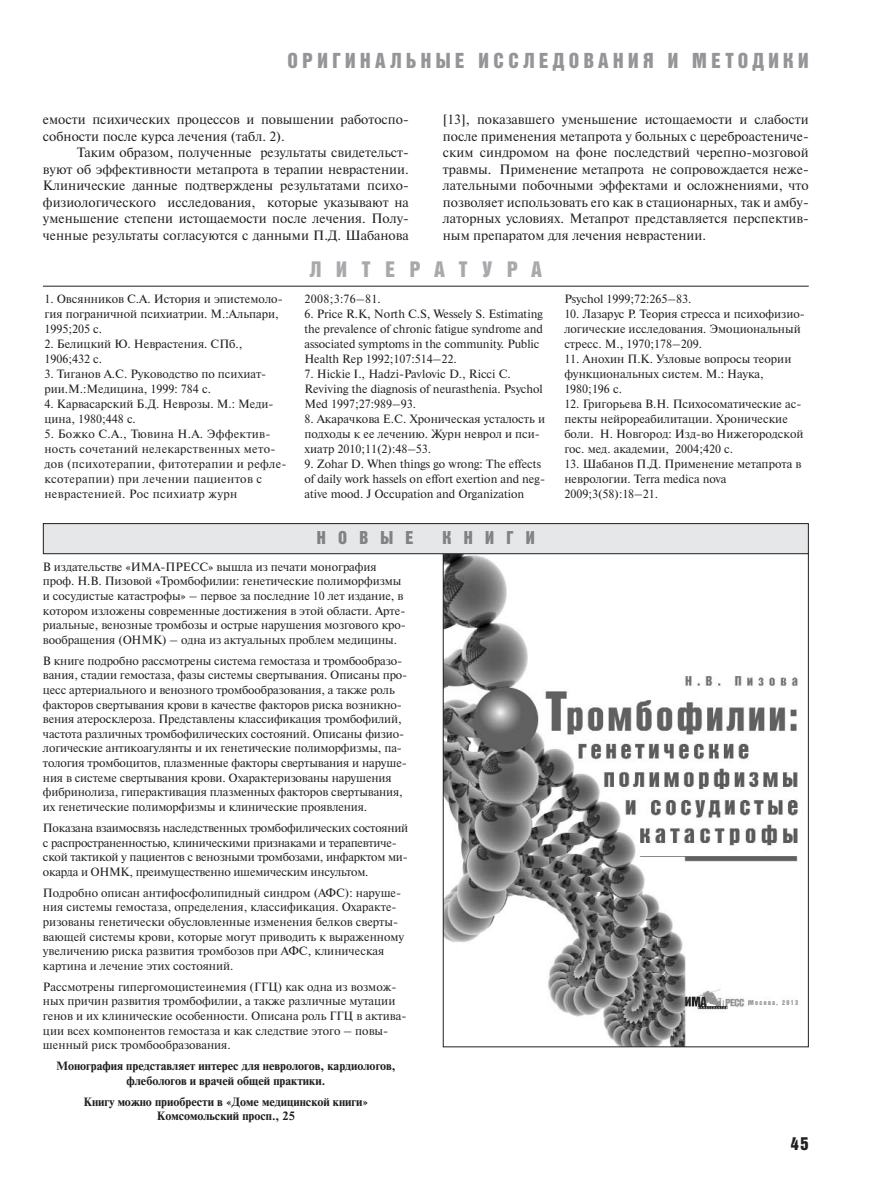
<style>
.page{position:relative;width:893px;height:1190px;background:#fff}
.page>*{position:absolute;margin:0;border:0;box-sizing:border-box;transform-origin:0 0}
.t1{font:21.75px "Bastion Kontrast";letter-spacing:.68em;color:#a7a9ac}
.t2{font:21px "Bastion Kontrast";letter-spacing:.21em;color:#939598}
.t3{font:18px "Bastion Kontrast";letter-spacing:.68em;color:#808285}
.t4{font:18px "Bastion Kontrast";color:#231f20}
.t5{font:13.5px/16.5px "Newton C";color:#231f20;text-align:justify}
.t6{font:12px/14.5px "Newton C";color:#231f20}
.t7{font:12px/14.5px "Newton C";letter-spacing:-.02em;color:#231f20}
.t8{font:12px/15px "Newton C";letter-spacing:.025em;color:#231f20}
.t9{font:700 12px/14.5px "Newton C";color:#231f20;text-align:center}
.t10{font:6.75px "Bastion Kontrast";letter-spacing:.19em;color:#939598}
</style>
<div class="page">
<hr style="left:43px;top:286px;width:765px;height:1px;background:#231f20">
<img style="left:445px;top:554px;width:361px;height:491px">
<div style="left:43px;top:523px;width:765px;height:30px;background:#e6e7e8"></div>
<div style="left:43px;top:523px;width:765px;height:31px;border:1px solid #231f20"></div>
<div style="left:749px;top:999px;width:53px;height:13px;background:#fff"></div>
<h2 class="t2" style="left:287px;top:53px;width:522px">ОРИГИНАЛЬНЫЕ ИССЛЕДОВАНИЯ И МЕТОДИКИ</h2>
<p class="t5" style="left:43px;top:112px;width:367px">емости психических процессов и повышении работоспо&shy;собности после курса лечения (табл. 2).</p>
<p class="t5" style="left:43px;top:145px;width:367px;text-indent:34px">Таким образом, полученные результаты свидетельст&shy;вуют об эффективности метапрота в терапии неврастении.<br>Клинические данные подтверждены результатами психо&shy;физиологического исследования, которые указывают на уменьшение степени истощаемости после лечения. Полу&shy;ченные результаты согласуются с данными П.Д. Шабанова</p>
<p class="t5" style="left:443px;top:112px;width:367px">[13], показавшего уменьшение истощаемости и слабости после применения метапрота у больных с цереброастениче&shy;ским синдромом на фоне последствий черепно-мозговой травмы. Применение метапрота не сопровождается неже&shy;лательными побочными эффектами и осложнениями, что позволяет использовать его как в стационарных, так и амбу&shy;латорных условиях. Метапрот представляется перспектив&shy;ным препаратом для лечения неврастении.</p>
<p class="t6" style="left:44px;top:293px;width:240px;line-height:15px">1. Овсянников С.А. История и эпистемоло&shy;гия пограничной психиатрии. М.:Альпари,<br>1995;205 с.</p>
<p class="t6" style="left:44px;top:338px;width:199px;line-height:15px">2. Белицкий Ю. Неврастения. СПб.,<br>1906;432 с.</p>
<p class="t6" style="left:44px;top:368px;width:223px;line-height:15px">3. Тиганов А.С. Руководство по психиат&shy;рии.М.:Медицина, 1999: 784 с.</p>
<p class="t6" style="left:44px;top:398px;width:231px;line-height:15px">4. Карвасарский Б.Д. Неврозы. М.: Меди&shy;цина, 1980;448 с.</p>
<p class="t8" style="left:44px;top:428px;width:243px">5. Божко С.А., Тювина Н.А. Эффектив&shy;ность сочетаний нелекарственных мето&shy;дов (психотерапии, фитотерапии и рефле&shy;ксотерапии) при лечении пациентов с неврастенией. Рос психиатр журн</p>
<h1 class="t1" style="left:309px;top:262px;width:234px">ЛИТЕРАТУРА</h1>
<p class="t6" style="left:304px;top:293px;width:78px">2008;3:76–81.</p>
<p class="t6" style="left:304px;top:308px;width:240px;line-height:15px">6. Price R.K, North C.S, Wessely S. Estimating the prevalence of chronic fatigue syndrome and associated symptoms in the community. Public Health Rep 1992;107:514–22.</p>
<p class="t6" style="left:304px;top:368px;width:240px;line-height:15px">7. Hickie I., Hadzi-Pavlovic D., Ricci C.<br>Reviving the diagnosis of neurasthenia. Psychol<br>Med 1997;27:989–93.</p>
<p class="t6" style="left:304px;top:413px;width:242px;line-height:15px">8. Акарачкова Е.С. Хроническая усталость и подходы к ее лечению. Журн неврол и пси&shy;хиатр 2010;11(2):48–53.</p>
<p class="t6" style="left:304px;top:458px;width:242px;line-height:15px">9. Zohar D. When things go wrong: The effects of daily work hassels on effort exertion and neg&shy;ative mood. J Occupation and Organization</p>
<h3 class="t3" style="left:317px;top:531px;width:98px">НОВЫЕ</h3>
<h3 class="t3" style="left:442px;top:531px;width:94px">КНИГИ</h3>
<p class="t6" style="left:43px;top:560px;width:364px">В издательстве «ИМА-ПРЕСС» вышла из печати монография проф. Н.В. Пизовой «Тромбофилии: генетические полиморфизмы и сосудистые катастрофы» – первое за последние 10 лет издание, в котором изложены современные достижения в этой области. Арте&shy;риальные, венозные тромбозы и острые нарушения мозгового кро&shy;вообращения (ОНМК) – одна из актуальных проблем медицины.</p>
<p class="t6" style="left:43px;top:654px;width:366px">В книге подробно рассмотрены система гемостаза и тромбообразо&shy;вания, стадии гемостаза, фазы системы свертывания. Описаны про&shy;цесс артериального и венозного тромбообразования, а также роль факторов свертывания крови в качестве факторов риска возникно&shy;вения атеросклероза. Представлены классификация тромбофилий, частота различных тромбофилических состояний. Описаны физио&shy;логические антикоагулянты и их генетические полиморфизмы, па&shy;тология тромбоцитов, плазменные факторы свертывания и наруше&shy;ния в системе свертывания крови. Охарактеризованы нарушения фибринолиза, гиперактивация плазменных факторов свертывания, их генетические полиморфизмы и клинические проявления.</p>
<p class="t7" style="left:43px;top:821px;width:367px">Показана взаимосвязь наследственных тромбофилических состояний с распространенностью, клиническими признаками и терапевтиче&shy;ской тактикой у пациентов с венозными тромбозами, инфарктом ми&shy;окарда и ОНМК, преимущественно ишемическим инсультом.</p>
<p class="t6" style="left:43px;top:886px;width:363px">Подробно описан антифосфолипидный синдром (АФС): наруше&shy;ния системы гемостаза, определения, классификация. Охаракте&shy;ризованы генетически обусловленные изменения белков сверты&shy;вающей системы крови, которые могут приводить к выраженному увеличению риска развития тромбозов при АФС, клиническая картина и лечение этих состояний.</p>
<p class="t6" style="left:43px;top:980px;width:365px">Рассмотрены гипергомоцистеинемия (ГГЦ) как одна из возмож&shy;ных причин развития тромбофилии, а также различные мутации генов и их клинические особенности. Описана роль ГГЦ в актива&shy;ции всех компонентов гемостаза и как следствие этого – повы&shy;шенный риск тромбообразования.</p>
<p class="t9" style="left:56px;top:1059px;width:341px">Монография представляет интерес для неврологов, кардиологов, флебологов и врачей общей практики.</p>
<p class="t9" style="left:84px;top:1095px;width:286px">Книгу можно приобрести в «Доме медицинской книги»<br>Комсомольский просп., 25</p>
<p class="t6" style="left:564px;top:293px;width:129px">Psychol 1999;72:265–83.</p>
<p class="t6" style="left:564px;top:308px;width:242px;line-height:15px">10. Лазарус Р. Теория стресса и психофизио&shy;логические исследования. Эмоциональный стресс. М., 1970;178–209.</p>
<p class="t6" style="left:564px;top:353px;width:228px;line-height:15px">11. Анохин П.К. Узловые вопросы теории функциональных систем. М.: Наука,<br>1980;196 с.</p>
<p class="t6" style="left:564px;top:398px;width:241px;line-height:15px">12. Григорьева В.Н. Психосоматические ас&shy;пекты нейрореабилитации. Хронические боли. Н. Новгород: Изд-во Нижегородской гос. мед. академии, 2004;420 с.</p>
<p class="t6" style="left:564px;top:458px;width:238px;line-height:15px">13. Шабанов П.Д. Применение метапрота в неврологии. Terra medica nova<br>2009;3(58):18–21.</p>
<p class="t10" style="left:749px;top:1000px;width:51px">Москва, 2013</p>
<h3 class="t4" style="left:790px;top:1137px;width:19px">45</h3>
</div>
